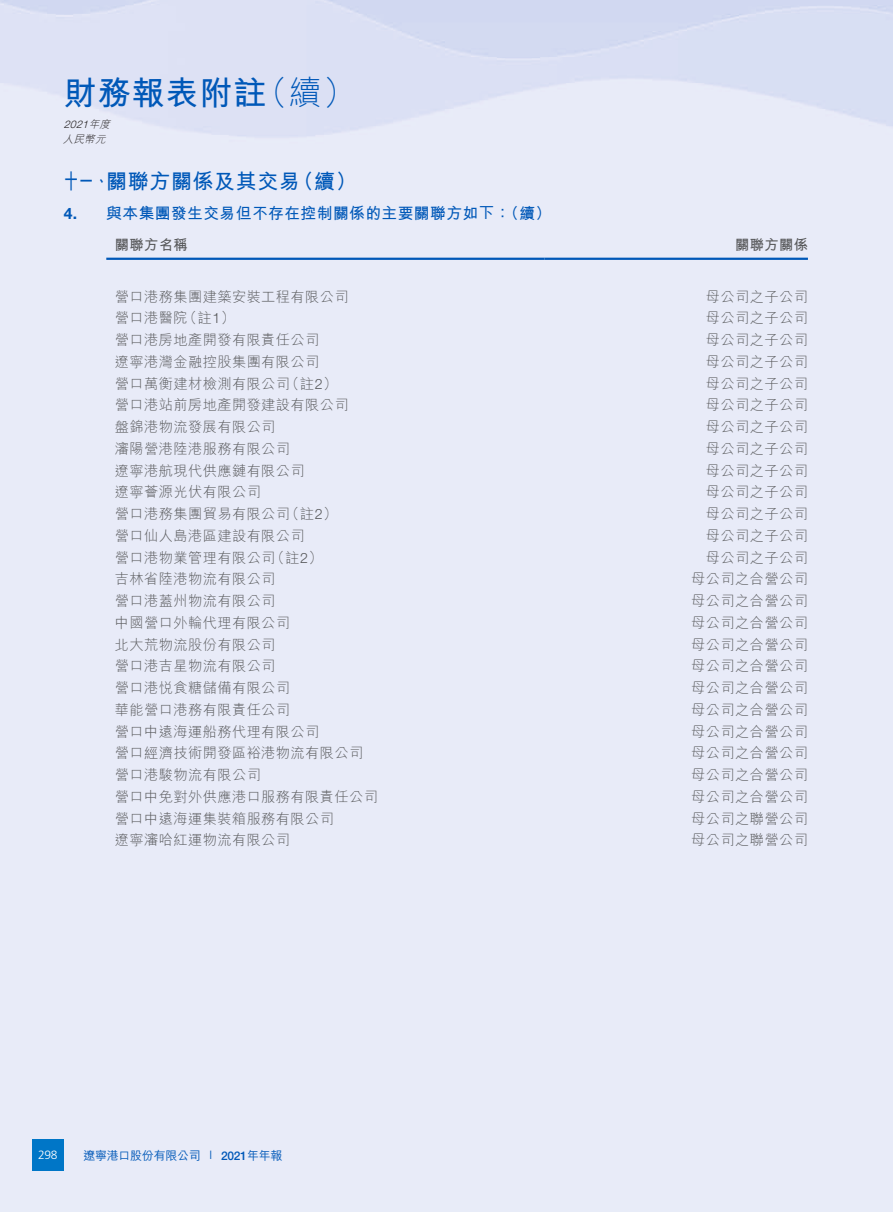
<style>
.page{position:relative;width:893px;height:1212px;background:#fff}
.page>*{position:absolute;margin:0;border:0;box-sizing:border-box;transform-origin:0 0}
.t1{font:700 33px "M Hei HK";letter-spacing:.03em;color:#0058b8}
.t2{font:700 21px "M Hei HK";letter-spacing:.03em;color:#0058b8;scale:.7 1}
.t3{font:700 15.75px "M Hei HK";letter-spacing:.03em;color:#0058b8}
.t4{font:300 14.25px "M Hei HK";letter-spacing:.03em;color:#57585a}
.t5{font:700 14.25px "M Hei HK";letter-spacing:.03em;color:#57585a}
.t6{font:500 12px "M Hei HK";letter-spacing:-.025em;color:#0058b8}
.t7{font:300 12px "Frutiger LT Std";color:#fff}
.t8{font:italic 300 10.5px "Helvetica Neue LT Std";color:#231f20}
.t9{font:italic 300 10.5px "M Hei HK";color:#231f20}
.s1{font-weight:300}
.s2{font-family:"M Hei HK"}
.s3{font-family:"Helvetica Neue LT Std"}
.s4{font-family:"Frutiger LT Std";font-weight:300}
</style>
<div class="page">
<div style="left:32px;top:1139px;width:32px;height:32px;background:#0076c7"></div>
<hr style="left:106px;top:258px;width:438px;height:2px;background:#0058b8">
<hr style="left:544px;top:258px;width:264px;height:2px;background:#0058b8">
<h1 class="t1" style="left:64px;top:69px;width:293px">財務報表附註<span class="s1">（續）</span></h1>
<p class="t8" style="left:64px;top:118px;width:51px">2021<span class="s2">年度</span></p>
<p class="t9" style="left:63px;top:134px;width:47px">人民幣元</p>
<h2 class="t2" style="left:64px;top:166px;width:420px">十一、關聯方關係及其交易（續）</h2>
<p class="t3" style="left:64px;top:202px;width:489px"><span class="s3">4.</span> 與本集團發生交易但不存在控制關係的主要關聯方如下：（續）</p>
<p class="t5" style="left:115px;top:234px;width:74px">關聯方名稱</p>
<p class="t5" style="left:735px;top:234px;width:74px">關聯方關係</p>
<p class="t4" style="left:115px;top:289px;width:235px">營口港務集團建築安裝工程有限公司</p>
<p class="t4" style="left:706px;top:289px;width:104px">母公司之子公司</p>
<p class="t4" style="left:115px;top:311px;width:122px">營口港醫院（註<span class="s3">1</span>）</p>
<p class="t4" style="left:706px;top:311px;width:104px">母公司之子公司</p>
<p class="t4" style="left:115px;top:333px;width:206px">營口港房地產開發有限責任公司</p>
<p class="t4" style="left:706px;top:333px;width:104px">母公司之子公司</p>
<p class="t4" style="left:115px;top:354px;width:206px">遼寧港灣金融控股集團有限公司</p>
<p class="t4" style="left:706px;top:354px;width:104px">母公司之子公司</p>
<p class="t4" style="left:115px;top:376px;width:224px">營口萬衡建材檢測有限公司（註<span class="s3">2</span>）</p>
<p class="t4" style="left:706px;top:376px;width:104px">母公司之子公司</p>
<p class="t4" style="left:115px;top:398px;width:235px">營口港站前房地產開發建設有限公司</p>
<p class="t4" style="left:706px;top:398px;width:104px">母公司之子公司</p>
<p class="t4" style="left:115px;top:420px;width:162px">盤錦港物流發展有限公司</p>
<p class="t4" style="left:706px;top:420px;width:104px">母公司之子公司</p>
<p class="t4" style="left:115px;top:441px;width:177px">瀋陽營港陸港服務有限公司</p>
<p class="t4" style="left:706px;top:441px;width:104px">母公司之子公司</p>
<p class="t4" style="left:115px;top:463px;width:192px">遼寧港航現代供應鏈有限公司</p>
<p class="t4" style="left:706px;top:463px;width:104px">母公司之子公司</p>
<p class="t4" style="left:115px;top:485px;width:148px">遼寧薈源光伏有限公司</p>
<p class="t4" style="left:706px;top:485px;width:104px">母公司之子公司</p>
<p class="t4" style="left:115px;top:506px;width:224px">營口港務集團貿易有限公司（註<span class="s3">2</span>）</p>
<p class="t4" style="left:706px;top:506px;width:104px">母公司之子公司</p>
<p class="t4" style="left:115px;top:528px;width:192px">營口仙人島港區建設有限公司</p>
<p class="t4" style="left:706px;top:528px;width:104px">母公司之子公司</p>
<p class="t4" style="left:115px;top:550px;width:210px">營口港物業管理有限公司（註<span class="s3">2</span>）</p>
<p class="t4" style="left:706px;top:550px;width:104px">母公司之子公司</p>
<p class="t4" style="left:115px;top:572px;width:162px">吉林省陸港物流有限公司</p>
<p class="t4" style="left:691px;top:572px;width:118px">母公司之合營公司</p>
<p class="t4" style="left:115px;top:593px;width:162px">營口港蓋州物流有限公司</p>
<p class="t4" style="left:691px;top:593px;width:118px">母公司之合營公司</p>
<p class="t4" style="left:115px;top:615px;width:177px">中國營口外輪代理有限公司</p>
<p class="t4" style="left:691px;top:615px;width:118px">母公司之合營公司</p>
<p class="t4" style="left:115px;top:637px;width:162px">北大荒物流股份有限公司</p>
<p class="t4" style="left:691px;top:637px;width:118px">母公司之合營公司</p>
<p class="t4" style="left:115px;top:659px;width:162px">營口港吉星物流有限公司</p>
<p class="t4" style="left:691px;top:659px;width:118px">母公司之合營公司</p>
<p class="t4" style="left:115px;top:680px;width:177px">營口港悅食糖儲備有限公司</p>
<p class="t4" style="left:691px;top:680px;width:118px">母公司之合營公司</p>
<p class="t4" style="left:115px;top:702px;width:177px">華能營口港務有限責任公司</p>
<p class="t4" style="left:691px;top:702px;width:118px">母公司之合營公司</p>
<p class="t4" style="left:115px;top:724px;width:206px">營口中遠海運船務代理有限公司</p>
<p class="t4" style="left:691px;top:724px;width:118px">母公司之合營公司</p>
<p class="t4" style="left:115px;top:746px;width:250px">營口經濟技術開發區裕港物流有限公司</p>
<p class="t4" style="left:691px;top:746px;width:118px">母公司之合營公司</p>
<p class="t4" style="left:115px;top:767px;width:148px">營口港駿物流有限公司</p>
<p class="t4" style="left:691px;top:767px;width:118px">母公司之合營公司</p>
<p class="t4" style="left:115px;top:789px;width:265px">營口中免對外供應港口服務有限責任公司</p>
<p class="t4" style="left:691px;top:789px;width:118px">母公司之合營公司</p>
<p class="t4" style="left:115px;top:811px;width:221px">營口中遠海運集裝箱服務有限公司</p>
<p class="t4" style="left:691px;top:811px;width:118px">母公司之聯營公司</p>
<p class="t4" style="left:115px;top:833px;width:177px">遼寧瀋哈紅運物流有限公司</p>
<p class="t4" style="left:691px;top:833px;width:118px">母公司之聯營公司</p>
<p class="t7" style="left:38px;top:1148px;width:21px">298</p>
<p class="t6" style="left:83px;top:1147px;width:201px">遼寧港口股份有限公司 <span class="s4">I</span> <span class="s3">2021</span>年年報</p>
</div>
